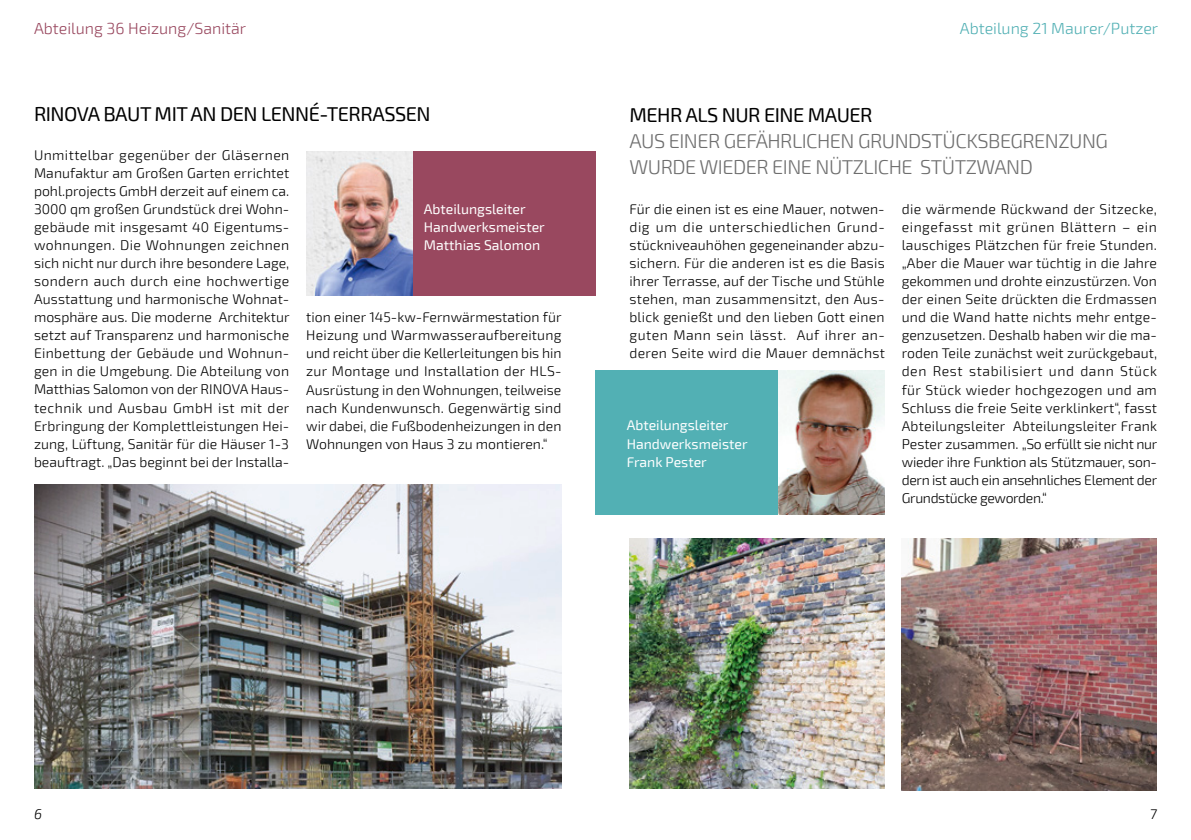
<style>
.page{position:relative;width:1191px;height:840px;background:#fff}
.page>*{position:absolute;margin:0;border:0;box-sizing:border-box;transform-origin:0 0}
.t1{font:300 20px/26px "Exo 2";letter-spacing:-.025em;color:#6e6e6e}
.t2{font:20px "Exo 2";letter-spacing:-.025em;color:#000}
.t3{font:300 16px "Exo 2";color:#99485f}
.t4{font:300 16px "Exo 2";color:#52b0b4}
.t5{font:300 14px/18px "Exo 2";color:#000;text-align:justify}
.t6{font:14px/18px "Exo 2";color:#fff}
.t7{font:italic 300 14px "Exo 2";color:#000}
</style>
<div class="page">
<div style="left:306px;top:151px;width:289px;height:144px;background:#99485f"></div>
<img style="left:306px;top:151px;width:106px;height:144px">
<div style="left:595px;top:370px;width:289px;height:144px;background:#52b0b4"></div>
<img style="left:778px;top:370px;width:106px;height:144px">
<img style="left:34px;top:484px;width:527px;height:304px">
<img style="left:629px;top:538px;width:255px;height:249px">
<img style="left:901px;top:538px;width:256px;height:252px">
<p class="t3" style="left:34px;top:19px;width:214px">Abteilung 36 Heizung/Sanitär</p>
<p class="t4" style="left:960px;top:19px;width:200px">Abteilung 21 Maurer/Putzer</p>
<h1 class="t2" style="left:34px;top:102px;width:398px">RINOVA BAUT MIT AN DEN LENNÉ-TERRASSEN</h1>
<p class="t5" style="left:34px;top:146px;width:257px">Unmittelbar gegenüber der Gläsernen Manufaktur am Großen Garten errichtet pohl.projects GmbH derzeit auf einem ca.<br>3000 qm großen Grundstück drei Wohn&shy;gebäude mit insgesamt 40 Eigentums&shy;wohnungen. Die Wohnungen zeichnen sich nicht nur durch ihre besondere Lage, sondern auch durch eine hochwertige Ausstattung und harmonische Wohnat&shy;mosphäre aus. Die moderne Architektur setzt auf Transparenz und harmonische Einbettung der Gebäude und Wohnun&shy;gen in die Umgebung. Die Abteilung von Matthias Salomon von der RINOVA Haus&shy;technik und Ausbau GmbH ist mit der Erbringung der Komplettleistungen Hei&shy;zung, Lüftung, Sanitär für die Häuser 1-3 beauftragt. „Das beginnt bei der Installa-</p>
<p class="t6" style="left:424px;top:200px;width:122px">Abteilungsleiter<br>Handwerksmeister<br>Matthias Salomon</p>
<p class="t5" style="left:306px;top:308px;width:257px">tion einer 145-kw-Fernwärmestation für Heizung und Warmwasseraufbereitung und reicht über die Kellerleitungen bis hin zur Montage und Installation der HLS-Ausrüstung in den Wohnungen, teilweise nach Kundenwunsch. Gegenwärtig sind wir dabei, die Fußbodenheizungen in den Wohnungen von Haus 3 zu montieren.“</p>
<h1 class="t2" style="left:629px;top:103px;width:245px">MEHR ALS NUR EINE MAUER</h1>
<h1 class="t1" style="left:629px;top:128px;width:480px">AUS EINER GEFÄHRLICHEN GRUNDSTÜCKSBEGRENZUNG<br>WURDE WIEDER EINE NÜTZLICHE STÜTZWAND</h1>
<p class="t5" style="left:629px;top:200px;width:257px">Für die einen ist es eine Mauer, notwen&shy;dig um die unterschiedlichen Grund&shy;stückniveauhöhen gegeneinander abzu&shy;sichern. Für die anderen ist es die Basis ihrer Terrasse, auf der Tische und Stühle stehen, man zusammensitzt, den Aus&shy;blick genießt und den lieben Gott einen guten Mann sein lässt. Auf ihrer an&shy;deren Seite wird die Mauer demnächst</p>
<p class="t5" style="left:901px;top:200px;width:257px">die wärmende Rückwand der Sitzecke, eingefasst mit grünen Blättern – ein lauschiges Plätzchen für freie Stunden. „Aber die Mauer war tüchtig in die Jahre gekommen und drohte einzustürzen. Von der einen Seite drückten die Erdmassen und die Wand hatte nichts mehr entge&shy;genzusetzen. Deshalb haben wir die ma&shy;roden Teile zunächst weit zurückgebaut, den Rest stabilisiert und dann Stück für Stück wieder hochgezogen und am Schluss die freie Seite verklinkert“, fasst Abteilungsleiter Abteilungsleiter Frank Pester zusammen. „So erfüllt sie nicht nur wieder ihre Funktion als Stützmauer, son&shy;dern ist auch ein ansehnliches Element der Grundstücke geworden.“</p>
<p class="t6" style="left:626px;top:416px;width:122px">Abteilungsleiter<br>Handwerksmeister<br>Frank Pester</p>
<p class="t7" style="left:34px;top:805px;width:9px">6</p>
<p class="t7" style="left:1149px;top:805px;width:9px">7</p>
</div>
